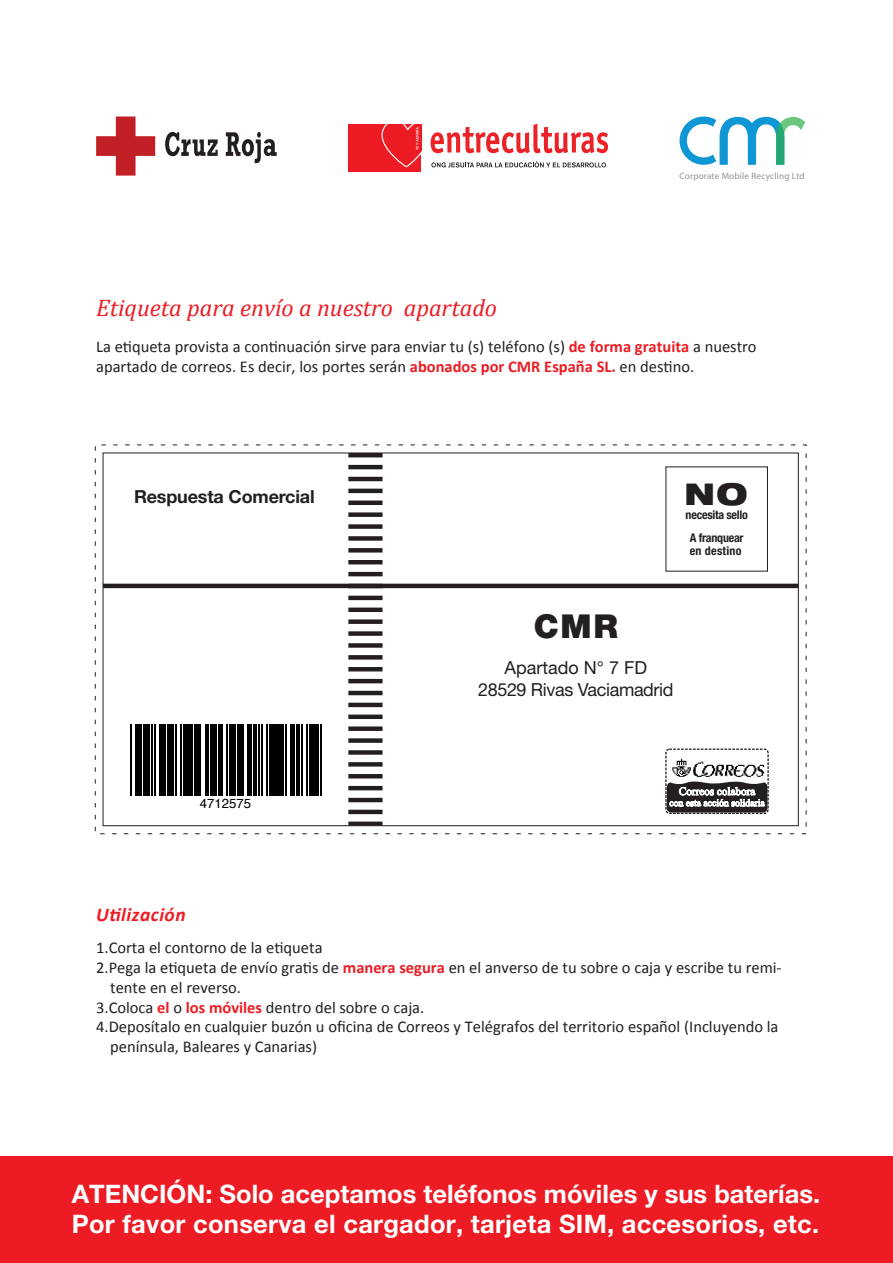
<style>
.page{position:relative;width:893px;height:1263px;background:#fff}
.page>*{position:absolute;margin:0;border:0;box-sizing:border-box;transform-origin:0 0}
.t1{font:900 33px "Helvetica Neue LT Std";color:#231f20}
.t2{font:900 expanded 30px "Helvetica Neue LT Std";color:#231f20}
.t3{font:700 25.5px/30.6px "Helvetica Neue LT Std";color:#fff}
.t4{font:italic 24px "Cambria";color:#ed1c24}
.t5{font:italic 700 19.5px "Calibri";letter-spacing:.025em;color:#ed1c24}
.t6{font:18px/22.5px "Helvetica Neue LT Std";letter-spacing:-.02em;color:#231f20;text-align:center}
.t7{font:700 18px "Helvetica Neue LT Std";letter-spacing:-.01em;color:#231f20}
.t8{font:16.5px/19.8px "Calibri";color:#231f20}
.t9{font:13.2px "Helvetica";color:#000}
.t10{font:700 condensed 12px/22.8px "Helvetica Neue LT Std";letter-spacing:-.02em;color:#231f20;text-align:center}
.t11{font:700 condensed 12px "Helvetica Neue LT Std";letter-spacing:.02em;color:#231f20}
.t12{font:9.15px "Myriad";letter-spacing:.02em;color:#919395}
.s1{font-weight:700;color:#ed1c24}
</style>
<div class="page">
<div style="left:0;top:1157px;width:893px;height:106px;background:#ed1c24"></div>
<svg style="left:348px;top:455px;width:35px;height:369px"></svg>
<hr style="left:103px;top:584px;width:695px;height:4px;background:#231f20">
<svg style="left:665px;top:748px;width:104px;height:66px"></svg>
<svg style="left:679px;top:117px;width:126px;height:48px"></svg>
<div style="left:348px;top:124px;width:73px;height:48px;background:#ed1c24"></div>
<svg style="left:381px;top:124px;width:40px;height:44px"></svg>
<svg style="left:431px;top:161px;width:175px;height:6px"></svg>
<svg style="left:431px;top:124px;width:177px;height:29px"></svg>
<svg style="left:165px;top:132px;width:53px;height:24px"></svg>
<svg style="left:226px;top:132px;width:51px;height:31px"></svg>
<svg style="left:96px;top:117px;width:59px;height:59px"></svg>
<svg style="left:131px;top:724px;width:184px;height:72px"></svg>
<hr style="left:130px;top:724px;width:1px;height:72px;background:#000">
<hr style="left:135px;top:724px;width:2px;height:72px;background:#000">
<hr style="left:138px;top:724px;width:4px;height:72px;background:#000">
<hr style="left:143px;top:724px;width:4px;height:72px;background:#000">
<hr style="left:149px;top:724px;width:1px;height:72px;background:#000">
<hr style="left:151px;top:724px;width:2px;height:72px;background:#000">
<hr style="left:154px;top:724px;width:1px;height:72px;background:#000">
<hr style="left:159px;top:724px;width:4px;height:72px;background:#000">
<hr style="left:165px;top:724px;width:1px;height:72px;background:#000">
<hr style="left:167px;top:724px;width:4px;height:72px;background:#000">
<hr style="left:173px;top:724px;width:1px;height:72px;background:#000">
<hr style="left:175px;top:724px;width:2px;height:72px;background:#000">
<hr style="left:181px;top:724px;width:1px;height:72px;background:#000">
<hr style="left:183px;top:724px;width:4px;height:72px;background:#000">
<hr style="left:189px;top:724px;width:4px;height:72px;background:#000">
<hr style="left:194px;top:724px;width:4px;height:72px;background:#000">
<hr style="left:200px;top:724px;width:1px;height:72px;background:#000">
<hr style="left:205px;top:724px;width:1px;height:72px;background:#000">
<hr style="left:208px;top:724px;width:1px;height:72px;background:#000">
<hr style="left:210px;top:724px;width:4px;height:72px;background:#000">
<hr style="left:216px;top:724px;width:1px;height:72px;background:#000">
<hr style="left:218px;top:724px;width:4px;height:72px;background:#000">
<hr style="left:226px;top:724px;width:2px;height:72px;background:#000">
<hr style="left:229px;top:724px;width:1px;height:72px;background:#000">
<hr style="left:232px;top:724px;width:4px;height:72px;background:#000">
<hr style="left:237px;top:724px;width:4px;height:72px;background:#000">
<hr style="left:242px;top:724px;width:2px;height:72px;background:#000">
<hr style="left:248px;top:724px;width:4px;height:72px;background:#000">
<hr style="left:253px;top:724px;width:1px;height:72px;background:#000">
<hr style="left:256px;top:724px;width:1px;height:72px;background:#000">
<hr style="left:258px;top:724px;width:2px;height:72px;background:#000">
<hr style="left:261px;top:724px;width:1px;height:72px;background:#000">
<hr style="left:266px;top:724px;width:2px;height:72px;background:#000">
<hr style="left:269px;top:724px;width:4px;height:72px;background:#000">
<hr style="left:274px;top:724px;width:4px;height:72px;background:#000">
<hr style="left:280px;top:724px;width:4px;height:72px;background:#000">
<hr style="left:285px;top:724px;width:1px;height:72px;background:#000">
<hr style="left:291px;top:724px;width:4px;height:72px;background:#000">
<hr style="left:296px;top:724px;width:1px;height:72px;background:#000">
<hr style="left:299px;top:724px;width:1px;height:72px;background:#000">
<hr style="left:301px;top:724px;width:2px;height:72px;background:#000">
<hr style="left:307px;top:724px;width:1px;height:72px;background:#000">
<hr style="left:309px;top:724px;width:4px;height:72px;background:#000">
<hr style="left:315px;top:724px;width:4px;height:72px;background:#000">
<hr style="left:320px;top:724px;width:1px;height:72px;background:#000">
<p class="t12" style="left:679px;top:172px;width:127px">Corporate Mobile Recycling Ltd</p>
<h3 class="t4" style="left:96px;top:293px;width:402px">Etiqueta para envío a nuestro apartado</h3>
<p class="t8" style="left:96px;top:336px;width:662px">La etiqueta provista a continuación sirve para enviar tu (s) teléfono (s) <span class="s1">de forma gratuita</span> a nuestro apartado de correos. Es decir, los portes serán <span class="s1">abonados por CMR España SL.</span> en destino.</p>
<p class="t7" style="left:134px;top:485px;width:182px">Respuesta Comercial</p>
<h2 class="t2" style="left:684px;top:475px;width:65px">NO</h2>
<p class="t10" style="left:686px;top:503px;width:64px">necesita sello<br>A franquear</p>
<p class="t11" style="left:690px;top:543px;width:53px">en destino</p>
<p class="t9" style="left:200px;top:793px;width:53px">4712575</p>
<h1 class="t1" style="left:534px;top:606px;width:85px">CMR</h1>
<p class="t6" style="left:478px;top:656px;width:197px">Apartado N° 7 FD<br>28529 Rivas Vaciamadrid</p>
<p class="t5" style="left:96px;top:903px;width:91px">Utilización</p>
<p class="t8" style="left:96px;top:937px;width:228px">1.Corta el contorno de la etiqueta</p>
<p class="t8" style="left:96px;top:957px;width:687px">2.Pega la etiqueta de envío gratis de <span class="s1">manera segura</span> en el anverso de tu sobre o caja y escribe tu remi-</p>
<p class="t8" style="left:110px;top:977px;width:132px">tente en el reverso.</p>
<p class="t8" style="left:96px;top:996px;width:330px">3.Coloca <span class="s1">el</span> o <span class="s1">los móviles</span> dentro del sobre o caja.</p>
<p class="t8" style="left:96px;top:1016px;width:684px">4.Deposítalo en cualquier buzón u oficina de Correos y Telégrafos del territorio español (Incluyendo la</p>
<p class="t8" style="left:110px;top:1036px;width:208px">península, Baleares y Canarias)</p>
<h3 class="t3" style="left:72px;top:1178px;width:750px">ATENCIÓN: Solo aceptamos teléfonos móviles y sus baterías.<br>Por favor conserva el cargador, tarjeta SIM, accesorios, etc.</h3>
</div>
